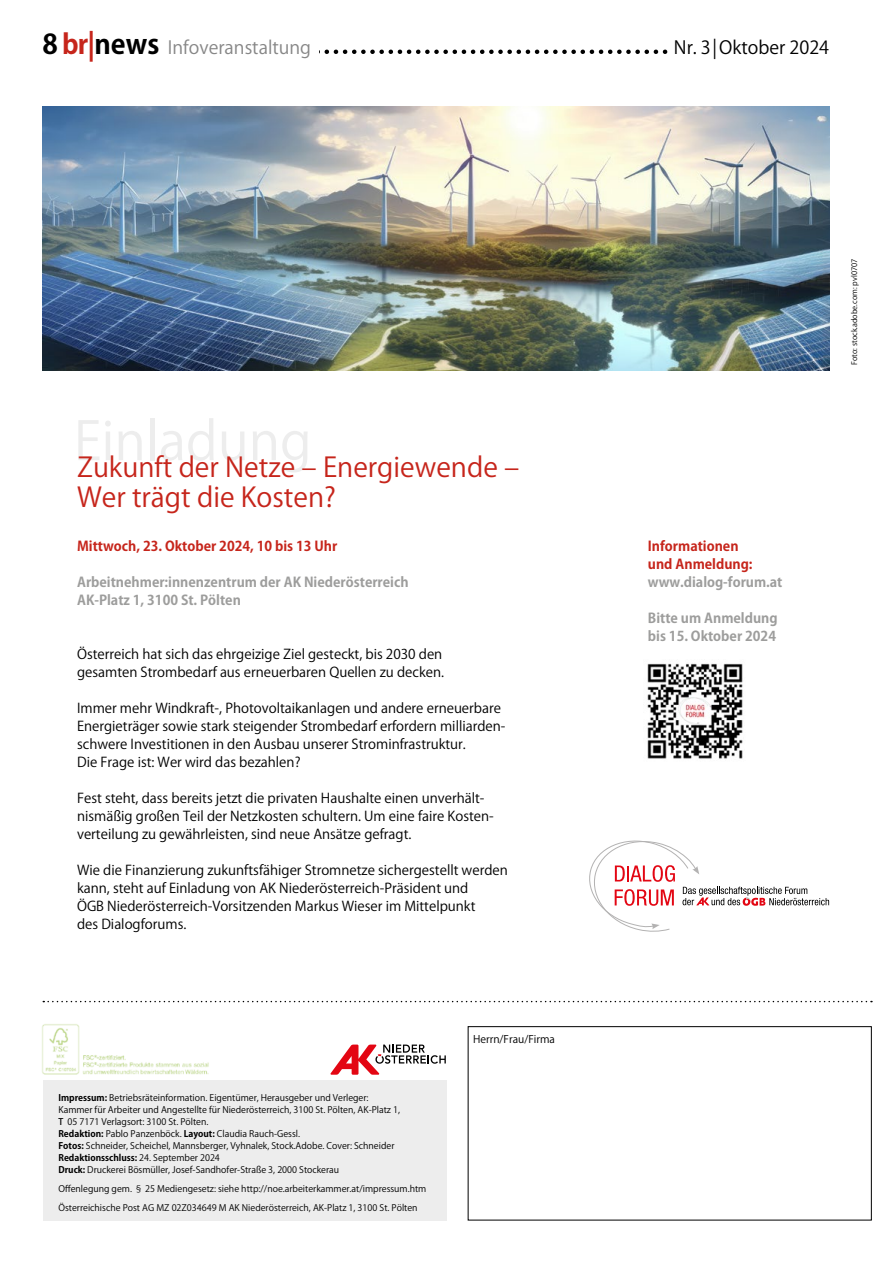
<style>
.page{position:relative;width:893px;height:1263px;background:#fff}
.page>*{position:absolute;margin:0;border:0;box-sizing:border-box;transform-origin:0 0}
.t1{font:27px/30px "Koz Go Pro";color:#c6251b}
.t2{font:700 27px "Koz Go Pro";color:#000}
.t3{font:18px "Koz Go Pro";color:#878787}
.t4{font:18px "Koz Go Pro";color:#000}
.t5{font:13.5px/18px "Koz Go Pro";color:#000}
.t6{font:700 13.5px/18px "Koz Go Pro";color:#9d9d9c}
.t7{font:700 13.5px/18px "Koz Go Pro";color:#c6251b}
.t8{font:10.5px "Koz Go Pro";color:#000}
.t9{font:9px/12px "Koz Go Pro";color:#000}
.t10{font:7.5px "Koz Go Pro";color:#000}
.s1{color:#c6251b}
.s2{font-weight:700}
.s3{font-weight:500}
</style>
<div class="page">
<svg style="left:319px;top:50px;width:349px;height:4px"></svg>
<div style="left:468px;top:1026px;width:404px;height:194px;border:1px solid #000"></div>
<div style="left:43px;top:1080px;width:403px;height:140px;background:#ededed"></div>
<svg style="left:330px;top:1044px;width:116px;height:31px"></svg>
<img style="left:42px;top:1024px;width:167px;height:51px">
<svg style="left:43px;top:1001px;width:829px;height:1px"></svg>
<svg style="left:589px;top:841px;width:240px;height:91px"></svg>
<img style="left:647px;top:663px;width:96px;height:96px">
<img style="left:43px;top:106px;width:786px;height:265px">
<h1 class="t2" style="left:43px;top:26px;width:118px">8 <span class="s1">br|</span>news</h1>
<h2 class="t4" style="left:674px;top:36px;width:157px">Nr. 3|Oktober 2024</h2>
<h2 class="t3" style="left:168px;top:36px;width:145px">Infoveranstaltung</h2>
<h1 class="t1" style="left:77px;top:453px;width:444px">Zukunft der Netze – Energiewende –<br>Wer trägt die Kosten?</h1>
<p class="t7" style="left:77px;top:538px;width:262px">Mittwoch, 23. Oktober 2024, 10 bis 13 Uhr</p>
<p class="t6" style="left:77px;top:574px;width:333px">Arbeitnehmer:innenzentrum der AK Niederösterreich<br>AK-Platz 1, 3100 St. Pölten</p>
<p class="t5" style="left:77px;top:645px;width:368px">Österreich hat sich das ehrgeizige Ziel gesteckt, bis 2030 den gesamten Strombedarf aus erneuerbaren Quellen zu decken.</p>
<p class="t5" style="left:77px;top:699px;width:430px">Immer mehr Windkraft-, Photovoltaikanlagen und andere erneuerbare Energieträger sowie stark steigender Strombedarf erfordern milliarden&shy;schwere Investitionen in den Ausbau unserer Strominfrastruktur.<br>Die Frage ist: Wer wird das bezahlen?</p>
<p class="t5" style="left:77px;top:789px;width:417px">Fest steht, dass bereits jetzt die privaten Haushalte einen unverhält&shy;nismäßig großen Teil der Netzkosten schultern. Um eine faire Kosten&shy;verteilung zu gewährleisten, sind neue Ansätze gefragt.</p>
<p class="t5" style="left:77px;top:861px;width:432px">Wie die Finanzierung zukunftsfähiger Stromnetze sichergestellt werden kann, steht auf Einladung von AK Niederösterreich-Präsident und<br>ÖGB Niederösterreich-Vorsitzenden Markus Wieser im Mittelpunkt<br>des Dialogforums.</p>
<p class="t9" style="left:58px;top:1091px;width:343px"><span class="s2">Impressum:</span> Betriebsräteinformation. Eigentümer, Herausgeber und Verleger:<br>Kammer für Arbeiter und Angestellte für Niederösterreich, 3100 St. Pölten, AK-Platz 1, <span class="s3">T</span> 05 7171 Verlagsort: 3100 St. Pölten.<br><span class="s2">Redaktion:</span> Pablo Panzenböck. <span class="s2">Layout:</span> Claudia Rauch-Gessl.<br><span class="s2">Fotos:</span> Schneider, Scheichel, Mannsberger, Vyhnalek, Stock.Adobe. Cover: Schneider <span class="s2">Redaktionsschluss:</span> 24. September 2024<br><span class="s2">Druck:</span> Druckerei Bösmüller, Josef-Sandhofer-Straße 3, 2000 Stockerau</p>
<p class="t9" style="left:58px;top:1179px;width:369px;line-height:19.4px">Offenlegung gem. § 25 Mediengesetz: siehe http://noe.arbeiterkammer.at/impressum.htm<br>Österreichische Post AG MZ 02Z034649 M AK Niederösterreich, AK-Platz 1, 3100 St. Pölten</p>
<p class="t8" style="left:473px;top:1032px;width:83px">Herrn/Frau/Firma</p>
<p class="t10" style="left:850px;top:365px;width:108px;rotate:-90deg">Foto: stock.adobe.com: pvl0707</p>
<p class="t7" style="left:648px;top:538px;width:106px">Informationen und Anmeldung:</p>
<p class="t6" style="left:648px;top:574px;width:136px">www.dialog-forum.at</p>
<p class="t6" style="left:648px;top:610px;width:131px">Bitte um Anmeldung bis 15. Oktober 2024</p>
</div>
